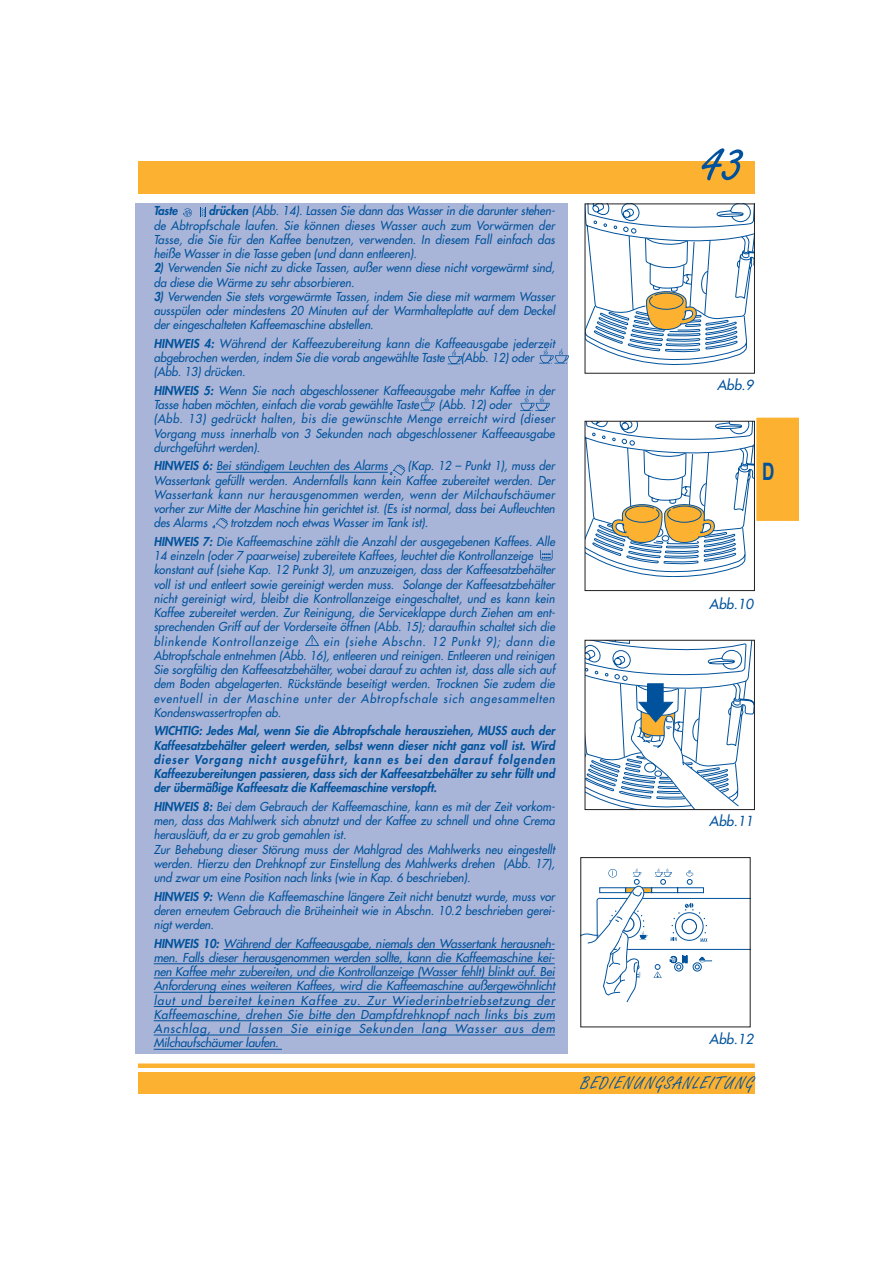
<style>
.page{position:relative;width:893px;height:1263px;background:#fff}
.page>*{position:absolute;margin:0;border:0;box-sizing:border-box;transform-origin:0 0}
.t1{font:60px "Freestyle Script";color:#00529c}
.t2{font:700 24px "Helvetica";color:#00529c;scale:.7 1}
.t3{font:18px "Freestyle Script";letter-spacing:.065em;color:#00529c}
.t4{font:italic 13.5px "Futura";color:#00529c}
.t5{font:italic 12px/14.2px "Futura";color:#00529c;scale:.95 1}
.t6{font:italic 12px/14.2px "Futura";color:#00529c;text-align:justify}
.t7{font:italic 800 12px/14.2px "Futura";color:#00529c;text-align:justify;scale:.95 1}
.s1{font-weight:800}
</style>
<div class="page">
<div style="left:138px;top:161px;width:616px;height:33px;background:#fcb131"></div>
<hr style="left:138px;top:1064px;width:616px;height:4px;background:#fcb131">
<div style="left:138px;top:1072px;width:616px;height:22px;background:#fcb131"></div>
<svg style="left:586px;top:206px;width:166px;height:159px"></svg>
<svg style="left:585px;top:417px;width:213px;height:160px"></svg>
<div style="left:584px;top:421px;width:170px;height:170px;border:1px solid #231f20"></div>
<div style="left:135px;top:204px;width:432px;height:850px;background:#a9b5d8"></div>
<hr style="left:216px;top:472px;width:158px;height:1px;background:#00529c">
<svg style="left:223px;top:949px;width:29px;height:1px"></svg>
<hr style="left:252px;top:949px;width:60px;height:1px;background:#00529c">
<hr style="left:312px;top:949px;width:138px;height:1px;background:#00529c">
<svg style="left:450px;top:949px;width:26px;height:1px"></svg>
<hr style="left:476px;top:949px;width:75px;height:1px;background:#00529c">
<hr style="left:154px;top:963px;width:198px;height:1px;background:#00529c">
<hr style="left:352px;top:963px;width:120px;height:1px;background:#00529c">
<hr style="left:472px;top:963px;width:79px;height:1px;background:#00529c">
<hr style="left:154px;top:978px;width:38px;height:1px;background:#00529c">
<hr style="left:192px;top:978px;width:74px;height:1px;background:#00529c">
<hr style="left:266px;top:978px;width:97px;height:1px;background:#00529c">
<hr style="left:363px;top:978px;width:69px;height:1px;background:#00529c">
<hr style="left:432px;top:978px;width:123px;height:1px;background:#00529c">
<svg style="left:154px;top:992px;width:43px;height:1px"></svg>
<hr style="left:197px;top:992px;width:82px;height:1px;background:#00529c">
<hr style="left:279px;top:992px;width:34px;height:1px;background:#00529c">
<hr style="left:313px;top:992px;width:42px;height:1px;background:#00529c">
<hr style="left:355px;top:992px;width:48px;height:1px;background:#00529c">
<hr style="left:403px;top:992px;width:93px;height:1px;background:#00529c">
<hr style="left:496px;top:992px;width:59px;height:1px;background:#00529c">
<hr style="left:154px;top:1006px;width:73px;height:1px;background:#00529c">
<hr style="left:227px;top:1006px;width:93px;height:1px;background:#00529c">
<hr style="left:320px;top:1006px;width:85px;height:1px;background:#00529c">
<hr style="left:405px;top:1006px;width:150px;height:1px;background:#00529c">
<svg style="left:154px;top:1020px;width:18px;height:1px"></svg>
<hr style="left:172px;top:1020px;width:85px;height:1px;background:#00529c">
<hr style="left:257px;top:1020px;width:150px;height:1px;background:#00529c">
<hr style="left:407px;top:1020px;width:148px;height:1px;background:#00529c">
<hr style="left:154px;top:1035px;width:313px;height:1px;background:#00529c">
<hr style="left:467px;top:1035px;width:88px;height:1px;background:#00529c">
<hr style="left:154px;top:1049px;width:128px;height:1px;background:#00529c">
<svg style="left:374px;top:465px;width:31px;height:10px"></svg>
<svg style="left:213px;top:518px;width:15px;height:11px"></svg>
<svg style="left:447px;top:349px;width:15px;height:15px"></svg>
<svg style="left:539px;top:349px;width:30px;height:15px"></svg>
<svg style="left:420px;top:396px;width:14px;height:15px"></svg>
<svg style="left:520px;top:396px;width:29px;height:15px"></svg>
<svg style="left:540px;top:550px;width:12px;height:10px"></svg>
<svg style="left:586px;top:642px;width:166px;height:166px"></svg>
<div style="left:647px;top:684px;width:16px;height:21px;background:#00529c"></div>
<div style="left:647px;top:683px;width:16px;height:22px;border:1px solid #00529c"></div>
<div style="left:584px;top:640px;width:170px;height:170px;border:1px solid #231f20"></div>
<svg style="left:582px;top:868px;width:166px;height:134px"></svg>
<svg style="left:200px;top:208px;width:6px;height:9px"></svg>
<svg style="left:183px;top:208px;width:9px;height:9px"></svg>
<svg style="left:305px;top:635px;width:14px;height:11px"></svg>
<p class="t5" style="left:154px;top:205px;width:424px;text-align:justify;text-indent:55px"><span class="s1">drücken</span> (Abb. 14). Lassen Sie dann das Wasser in die darunter stehen&shy;de Abtropfschale laufen. Sie können dieses Wasser auch zum Vorwärmen der Tasse, die Sie für den Kaffee benutzen, verwenden. In diesem Fall einfach das heiße Wasser in die Tasse geben (und dann entleeren).</p>
<p class="t5" style="left:154px;top:262px;width:424px"><span class="s1">2)</span> Verwenden Sie nicht zu dicke Tassen, außer wenn diese nicht vorgewärmt sind, da diese die Wärme zu sehr absorbieren.</p>
<p class="t5" style="left:154px;top:290px;width:424px;text-align:justify"><span class="s1">3)</span> Verwenden Sie stets vorgewärmte Tassen, indem Sie diese mit warmem Wasser ausspülen oder mindestens 20 Minuten auf der Warmhalteplatte auf dem Deckel der eingeschalteten Kaffeemaschine abstellen.</p>
<p class="t5" style="left:154px;top:337px;width:424px"><span class="s1">HINWEIS 4:</span> Während der Kaffeezubereitung kann die Kaffeeausgabe jederzeit abgebrochen werden, indem Sie die vorab angewählte Taste</p>
<p class="t7" style="left:154px;top:205px;width:27px">Taste</p>
<p class="t5" style="left:461px;top:351px;width:78px">(Abb. 12) oder</p>
<p class="t5" style="left:154px;top:364px;width:424px;line-height:18.5px">(Abb. 13) drücken.<br><span class="s1">HINWEIS 5:</span> Wenn Sie nach abgeschlossener Kaffeeausgabe mehr Kaffee in der</p>
<p class="t5" style="left:154px;top:398px;width:281px">Tasse haben möchten, einfach die vorab gewählte Taste</p>
<p class="t5" style="left:154px;top:398px;width:424px;text-indent:285px">(Abb. 12) oder<br>(Abb. 13) gedrückt halten, bis die gewünschte Menge erreicht wird (dieser Vorgang muss innerhalb von 3 Sekunden nach abgeschlossener Kaffeeausgabe durchgeführt werden).</p>
<p class="t5" style="left:154px;top:460px;width:248px"><span class="s1">HINWEIS 6:</span> Bei ständigem Leuchten des Alarms</p>
<p class="t5" style="left:154px;top:460px;width:424px;text-align:justify;text-indent:254px">(Kap. 12 – Punkt 1), muss der Wassertank gefüllt werden. Andernfalls kann kein Kaffee zubereitet werden. Der Wassertank kann nur herausgenommen werden, wenn der Milchaufschäumer vorher zur Mitte der Maschine hin gerichtet ist. (Es ist normal, dass bei Aufleuchten des Alarms</p>
<p class="t5" style="left:154px;top:515px;width:424px;line-height:18.5px;text-indent:77px">trotzdem noch etwas Wasser im Tank ist).<br><span class="s1">HINWEIS 7:</span> Die Kaffeemaschine zählt die Anzahl der ausgegebenen Kaffees. Alle</p>
<p class="t5" style="left:154px;top:549px;width:424px">14 einzeln (oder 7 paarweise) zubereitete Kaffees, leuchtet die Kontrollanzeige konstant auf (siehe Kap. 12 Punkt 3), um anzuzeigen, dass der Kaffeesatzbehälter voll ist und entleert sowie gereinigt werden muss. Solange der Kaffeesatzbehälter nicht gereinigt wird, bleibt die Kontrollanzeige eingeschaltet, und es kann kein Kaffee zubereitet werden. Zur Reinigung, die Serviceklappe durch Ziehen am ent&shy;sprechenden Griff auf der Vorderseite öffnen (Abb. 15); daraufhin schaltet sich die blinkende Kontrollanzeige</p>
<p class="t5" style="left:154px;top:635px;width:424px;text-align:justify;text-indent:170px">ein (siehe Abschn. 12 Punkt 9); dann die Abtropfschale entnehmen (Abb. 16), entleeren und reinigen. Entleeren und reinigen Sie sorgfältig den Kaffeesatzbehälter, wobei darauf zu achten ist, dass alle sich auf dem Boden abgelagerten. Rückstände beseitigt werden. Trocknen Sie zudem die eventuell in der Maschine unter der Abtropfschale sich angesammelten Kondenswassertropfen ab.</p>
<p class="t7" style="left:154px;top:725px;width:424px">WICHTIG: Jedes Mal, wenn Sie die Abtropfschale herausziehen, MUSS auch der Kaffeesatzbehälter geleert werden, selbst wenn dieser nicht ganz voll ist. Wird dieser Vorgang nicht ausgeführt, kann es bei den darauf folgenden Kaffeezubereitungen passieren, dass sich der Kaffeesatzbehälter zu sehr füllt und der übermäßige Kaffeesatz die Kaffeemaschine verstopft.</p>
<p class="t5" style="left:154px;top:800px;width:424px"><span class="s1">HINWEIS 8:</span> Bei dem Gebrauch der Kaffeemaschine, kann es mit der Zeit vorkom&shy;men, dass das Mahlwerk sich abnutzt und der Kaffee zu schnell und ohne Crema herausläuft, da er zu grob gemahlen ist.<br>Zur Behebung dieser Störung muss der Mahlgrad des Mahlwerks neu eingestellt werden. Hierzu den Drehknopf zur Einstellung des Mahlwerks drehen (Abb. 17), und zwar um eine Position nach links (wie in Kap. 6 beschrieben).</p>
<p class="t5" style="left:154px;top:890px;width:424px;text-align:justify"><span class="s1">HINWEIS 9:</span> Wenn die Kaffeemaschine längere Zeit nicht benutzt wurde, muss vor deren erneutem Gebrauch die Brüheinheit wie in Abschn. 10.2 beschrieben gerei&shy;nigt werden.</p>
<p class="t6" style="left:154px;top:937px;width:402px"><span class="s1">HINWEIS 10:</span> Während der Kaffeeausgabe, niemals den Wassertank herausneh&shy;men. Falls dieser herausgenommen werden sollte, kann die Kaffeemaschine kei&shy;nen Kaffee mehr zubereiten, und die Kontrollanzeige (Wasser fehlt) blinkt auf. Bei Anforderung eines weiteren Kaffees, wird die Kaffeemaschine außergewöhnlicht laut und bereitet keinen Kaffee zu. Zur Wiederinbetriebsetzung der Kaffeemaschine, drehen Sie bitte den Dampfdrehknopf nach links bis zum Anschlag, und lassen Sie einige Sekunden lang Wasser aus dem Milchaufschäumer laufen.</p>
<h1 class="t1" style="left:701px;top:142px;width:43px">43</h1>
<p class="t4" style="left:717px;top:378px;width:38px">Abb.9</p>
<h2 class="t2" style="left:762px;top:463px;width:19px">D</h2>
<p class="t4" style="left:709px;top:597px;width:46px">Abb.10</p>
<p class="t4" style="left:709px;top:814px;width:46px">Abb.11</p>
<p class="t4" style="left:709px;top:1032px;width:46px">Abb.12</p>
<h3 class="t3" style="left:580px;top:1077px;width:174px">BEDIENUNGSANLEITUNG</h3>
</div>
